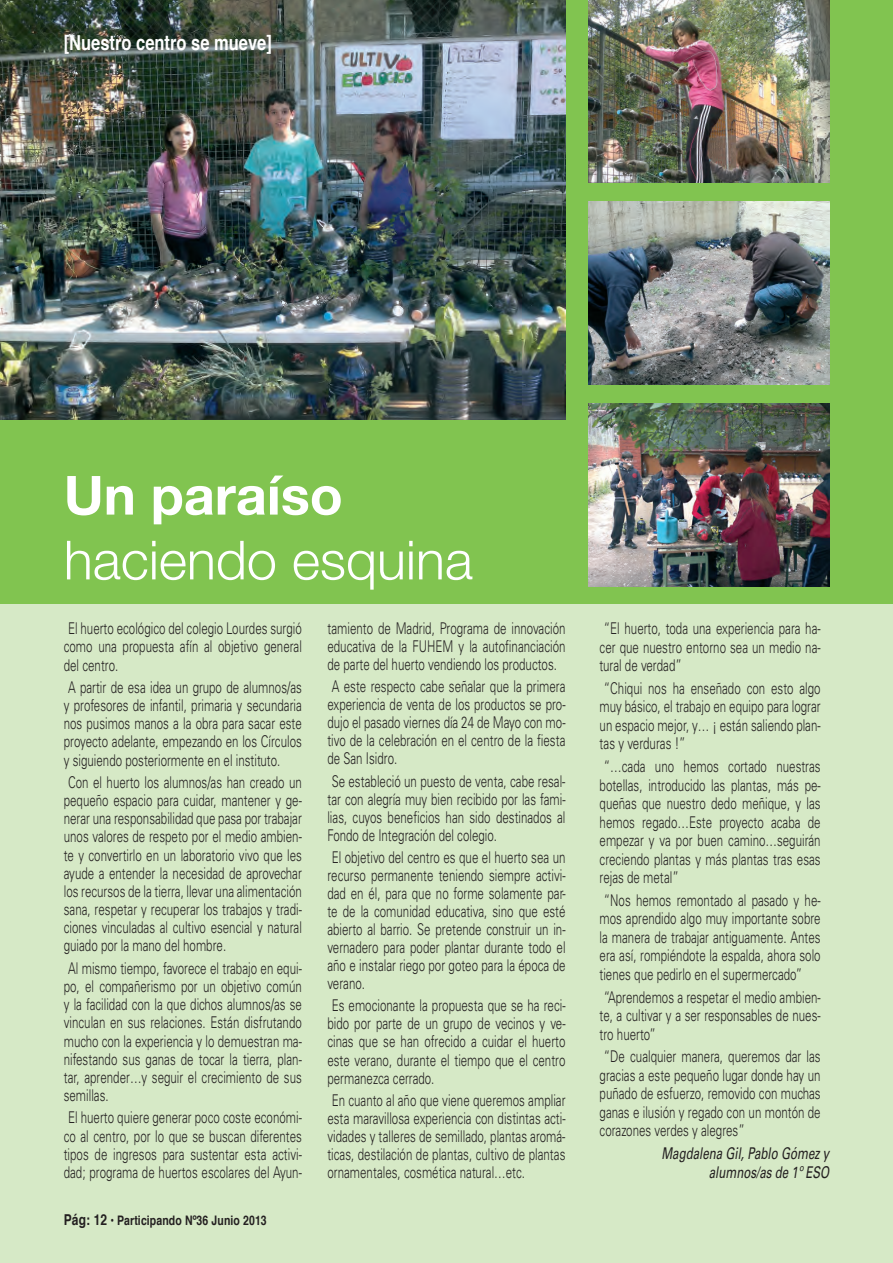
<style>
.page{position:relative;width:893px;height:1263px;background:#fff}
.page>*{position:absolute;margin:0;border:0;box-sizing:border-box;transform-origin:0 0}
.t1{font:300 54px "Helvetica Neue";color:#fff}
.t2{font:700 54px "Helvetica Neue";color:#fff}
.t3{font:700 20.7px "Helvetica";color:#fff;scale:.8 1}
.t4{font:300 16.2px/18.1px "Univers LT Std";color:#231f20;text-align:justify;scale:.71 1}
.t5{font:italic 16.2px/18.5px "Univers LT Std";color:#231f20;text-align:right;scale:.71 1}
.t6{font:700 13.2px "Helvetica";letter-spacing:.01em;color:#231f20;scale:.8 1}
.s1{font-size:15px}
</style>
<div class="page">
<div style="left:0;top:0;width:893px;height:604px;background:#81c450"></div>
<div style="left:0;top:605px;width:893px;height:658px;background:#d6e9c6"></div>
<img style="left:0;top:0;width:566px;height:420px">
<img style="left:588px;top:0;width:241px;height:183px">
<img style="left:588px;top:202px;width:241px;height:183px">
<img style="left:588px;top:404px;width:241px;height:183px">
<p class="t3" style="left:64px;top:26px;width:262px">[Nuestro centro se mueve]</p>
<h1 class="t2" style="left:64px;top:462px;width:280px">Un paraíso</h1>
<h1 class="t1" style="left:64px;top:527px;width:411px">haciendo esquina</h1>
<p class="t4" style="left:64px;top:619px;width:337px">El huerto ecológico del colegio Lourdes surgió como una propuesta afín al objetivo general del centro.</p>
<p class="t4" style="left:64px;top:678px;width:337px">A partir de esa idea un grupo de alumnos/as y profesores de infantil, primaria y secundaria nos pusimos manos a la obra para sacar este proyecto adelante, empezando en los Círculos y siguiendo posteriormente en el instituto.</p>
<p class="t4" style="left:64px;top:773px;width:337px">Con el huerto los alumnos/as han creado un pequeño espacio para cuidar, mantener y ge&shy;nerar una responsabilidad que pasa por trabajar unos valores de respeto por el medio ambien&shy;te y convertirlo en un laboratorio vivo que les ayude a entender la necesidad de aprovechar los recursos de la tierra, llevar una alimentación sana, respetar y recuperar los trabajos y tradi&shy;ciones vinculadas al cultivo esencial y natural guiado por la mano del hombre.</p>
<p class="t4" style="left:64px;top:959px;width:337px">Al mismo tiempo, favorece el trabajo en equi&shy;po, el compañerismo por un objetivo común y la facilidad con la que dichos alumnos/as se vinculan en sus relaciones. Están disfrutando mucho con la experiencia y lo demuestran ma&shy;nifestando sus ganas de tocar la tierra, plan&shy;tar, aprender…y seguir el crecimiento de sus semillas.</p>
<p class="t4" style="left:64px;top:1108px;width:337px">El huerto quiere generar poco coste económi&shy;co al centro, por lo que se buscan diferentes tipos de ingresos para sustentar esta activi&shy;dad; programa de huertos escolares del Ayun-</p>
<p class="t6" style="left:64px;top:1210px;width:255px"><span class="s1">Pág: 12</span> • Participando Nº36 Junio 2013</p>
<p class="t4" style="left:327px;top:619px;width:337px">tamiento de Madrid, Programa de innovación educativa de la FUHEM y la autofinanciación de parte del huerto vendiendo los productos.</p>
<p class="t4" style="left:327px;top:678px;width:337px">A este respecto cabe señalar que la primera experiencia de venta de los productos se pro&shy;dujo el pasado viernes día 24 de Mayo con mo&shy;tivo de la celebración en el centro de la fiesta de San Isidro.</p>
<p class="t4" style="left:327px;top:772px;width:337px">Se estableció un puesto de venta, cabe resal&shy;tar con alegría muy bien recibido por las fami&shy;lias, cuyos beneficios han sido destinados al Fondo de Integración del colegio.</p>
<p class="t4" style="left:327px;top:848px;width:337px">El objetivo del centro es que el huerto sea un recurso permanente teniendo siempre activi&shy;dad en él, para que no forme solamente par&shy;te de la comunidad educativa, sino que esté abierto al barrio. Se pretende construir un in&shy;vernadero para poder plantar durante todo el año e instalar riego por goteo para la época de verano.</p>
<p class="t4" style="left:327px;top:997px;width:337px">Es emocionante la propuesta que se ha reci&shy;bido por parte de un grupo de vecinos y ve&shy;cinas que se han ofrecido a cuidar el huerto este verano, durante el tiempo que el centro permanezca cerrado.</p>
<p class="t4" style="left:327px;top:1091px;width:337px">En cuanto al año que viene queremos ampliar esta maravillosa experiencia con distintas acti&shy;vidades y talleres de semillado, plantas aromá&shy;ticas, destilación de plantas, cultivo de plantas ornamentales, cosmética natural…etc.</p>
<p class="t4" style="left:600px;top:619px;width:313px">“El huerto, toda una experiencia para ha&shy;cer que nuestro entorno sea un medio na&shy;tural de verdad”</p>
<p class="t4" style="left:600px;top:679px;width:313px">“Chiqui nos ha enseñado con esto algo muy básico, el trabajo en equipo para lograr un espacio mejor, y… ¡ están saliendo plan&shy;tas y verduras !”</p>
<p class="t4" style="left:600px;top:757px;width:313px">“…cada uno hemos cortado nuestras botellas, introducido las plantas, más pe&shy;queñas que nuestro dedo meñique, y las hemos regado…Este proyecto acaba de empezar y va por buen camino…seguirán creciendo plantas y más plantas tras esas rejas de metal”</p>
<p class="t4" style="left:600px;top:891px;width:313px">“Nos hemos remontado al pasado y he&shy;mos aprendido algo muy importante sobre la manera de trabajar antiguamente. Antes era así, rompiéndote la espalda, ahora solo tienes que pedirlo en el supermercado”</p>
<p class="t4" style="left:600px;top:988px;width:313px">“Aprendemos a respetar el medio ambien&shy;te, a cultivar y a ser responsables de nues&shy;tro huerto”</p>
<p class="t4" style="left:600px;top:1047px;width:313px">“De cualquier manera, queremos dar las gracias a este pequeño lugar donde hay un puñado de esfuerzo, removido con muchas ganas e ilusión y regado con un montón de corazones verdes y alegres”</p>
<p class="t5" style="left:661px;top:1144px;width:238px">Magdalena Gil, Pablo Gómez y alumnos/as de 1º ESO</p>
</div>
